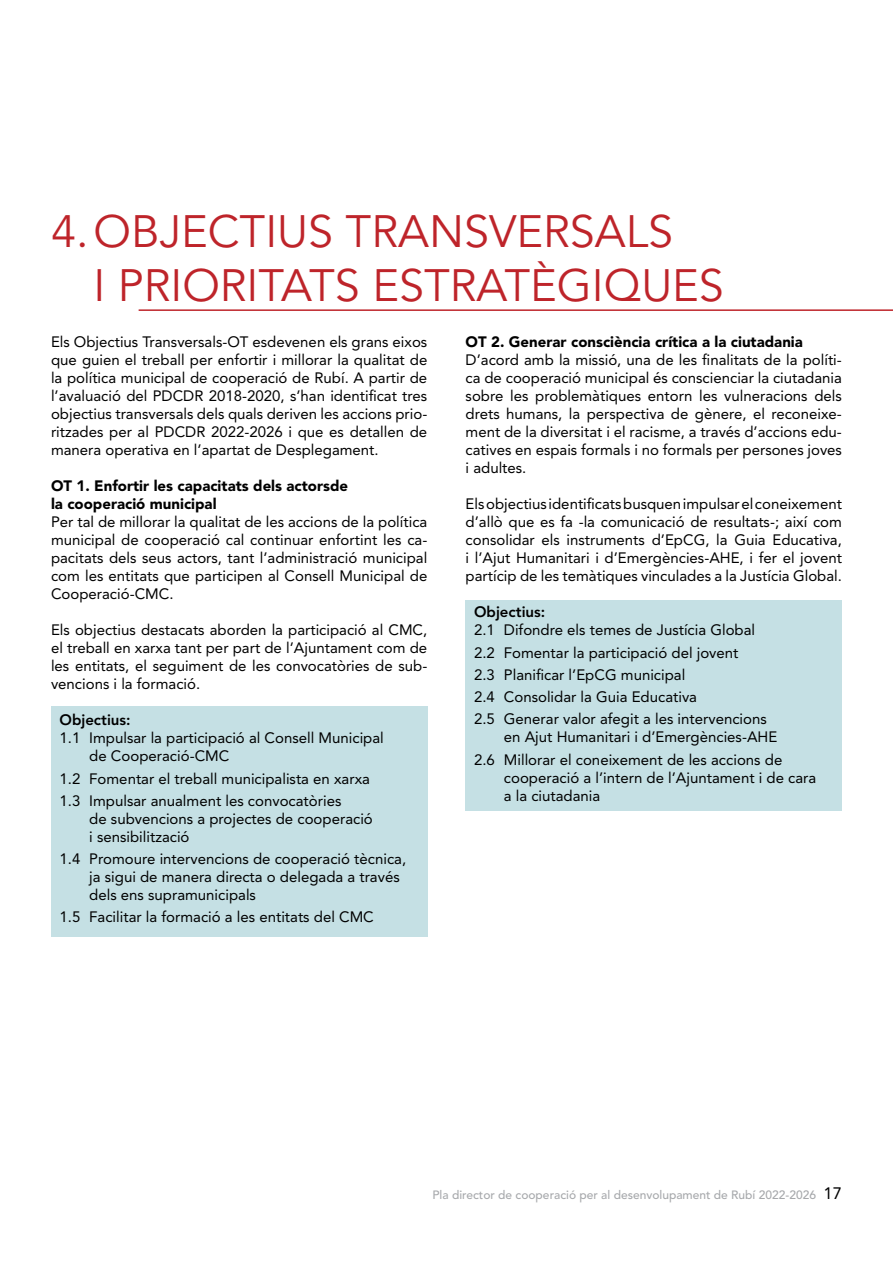
<style>
.page{position:relative;width:893px;height:1263px;background:#fff}
.page>*{position:absolute;margin:0;border:0;box-sizing:border-box;transform-origin:0 0}
.t1{font:45px/54px "Avenir LT Std";color:#be242a}
.t2{font:15px/18px "Avenir LT Std";color:#000}
.t3{font:900 15px/18px "Avenir LT Std";color:#000}
.t4{font:800 15px "Avenir LT Std";color:#000}
.t5{font:500 12px "Avenir LT Std";color:#a7a9ac}
.s1{font-weight:400;font-size:16.5px;color:#000}
</style>
<div class="page">
<div style="left:51px;top:706px;width:376px;height:231px;background:#c5e0e4"></div>
<div style="left:466px;top:601px;width:376px;height:210px;background:#c5e0e4"></div>
<hr style="left:139px;top:309px;width:754px;height:2px;background:#be242a">
<h1 class="t1" style="left:94px;top:205px;width:632px;text-indent:-43px">4.OBJECTIUS TRANSVERSALS<br>I PRIORITATS ESTRATÈGIQUES</h1>
<p class="t2" style="left:51px;top:333px;width:378px;text-align:justify">Els Objectius Transversals-OT esdevenen els grans eixos que guien el treball per enfortir i millorar la qualitat de la política municipal de cooperació de Rubí. A partir de l’avaluació del PDCDR 2018-2020, s’han identificat tres objectius transversals dels quals deriven les accions prio&shy;ritzades per al PDCDR 2022-2026 i que es detallen de manera operativa en l’apartat de Desplegament.</p>
<p class="t3" style="left:51px;top:477px;width:299px">OT 1. Enfortir les capacitats dels actorsde la cooperació municipal</p>
<p class="t2" style="left:51px;top:513px;width:378px;text-align:justify">Per tal de millorar la qualitat de les accions de la política municipal de cooperació cal continuar enfortint les ca&shy;pacitats dels seus actors, tant l’administració municipal com les entitats que participen al Consell Municipal de Cooperació-CMC.</p>
<p class="t2" style="left:51px;top:621px;width:378px;text-align:justify">Els objectius destacats aborden la participació al CMC, el treball en xarxa tant per part de l’Ajuntament com de les entitats, el seguiment de les convocatòries de sub&shy;vencions i la formació.</p>
<p class="t4" style="left:60px;top:711px;width:73px">Objectius:</p>
<p class="t2" style="left:89px;top:729px;width:296px;text-indent:-30px">1.1 Impulsar la participació al Consell Municipal de Cooperació-CMC</p>
<p class="t2" style="left:60px;top:767px;width:312px;line-height:22.2px">1.2 Fomentar el treball municipalista en xarxa<br>1.3 Impulsar anualment les convocatòries</p>
<p class="t2" style="left:89px;top:810px;width:285px">de subvencions a projectes de cooperació i sensibilització</p>
<p class="t2" style="left:89px;top:850px;width:318px;text-indent:-30px">1.4 Promoure intervencions de cooperació tècnica, ja sigui de manera directa o delegada a través dels ens supramunicipals</p>
<p class="t2" style="left:60px;top:908px;width:316px">1.5 Facilitar la formació a les entitats del CMC</p>
<p class="t3" style="left:466px;top:333px;width:339px">OT 2. Generar consciència crítica a la ciutadania</p>
<p class="t2" style="left:466px;top:351px;width:378px;text-align:justify">D’acord amb la missió, una de les finalitats de la políti&shy;ca de cooperació municipal és conscienciar la ciutadania sobre les problemàtiques entorn les vulneracions dels drets humans, la perspectiva de gènere, el reconeixe&shy;ment de la diversitat i el racisme, a través d’accions edu&shy;catives en espais formals i no formals per persones joves i adultes.</p>
<p class="t2" style="left:466px;top:495px;width:378px;text-align:justify">Els objectius identificats busquen impulsar el coneixement d’allò que es fa -la comunicació de resultats-; així com consolidar els instruments d’EpCG, la Guia Educativa, i l’Ajut Humanitari i d’Emergències-AHE, i fer el jovent partícip de les temàtiques vinculades a la Justícia Global.</p>
<p class="t4" style="left:474px;top:603px;width:73px">Objectius:</p>
<p class="t2" style="left:474px;top:619px;width:294px;line-height:22.2px">2.1 Difondre els temes de Justícia Global 2.2 Fomentar la participació del jovent<br>2.3 Planificar l’EpCG municipal<br>2.4 Consolidar la Guia Educativa<br>2.5 Generar valor afegit a les intervencions</p>
<p class="t2" style="left:474px;top:726px;width:310px;line-height:22.2px;text-indent:30px">en Ajut Humanitari i d’Emergències-AHE<br>2.6 Millorar el coneixement de les accions de</p>
<p class="t2" style="left:504px;top:768px;width:314px">cooperació a l’intern de l’Ajuntament i de cara a la ciutadania</p>
<p class="t5" style="left:432px;top:1188px;width:411px">Pla director de cooperació per al desenvolupament de Rubí 2022-2026 <span class="s1">17</span></p>
</div>
